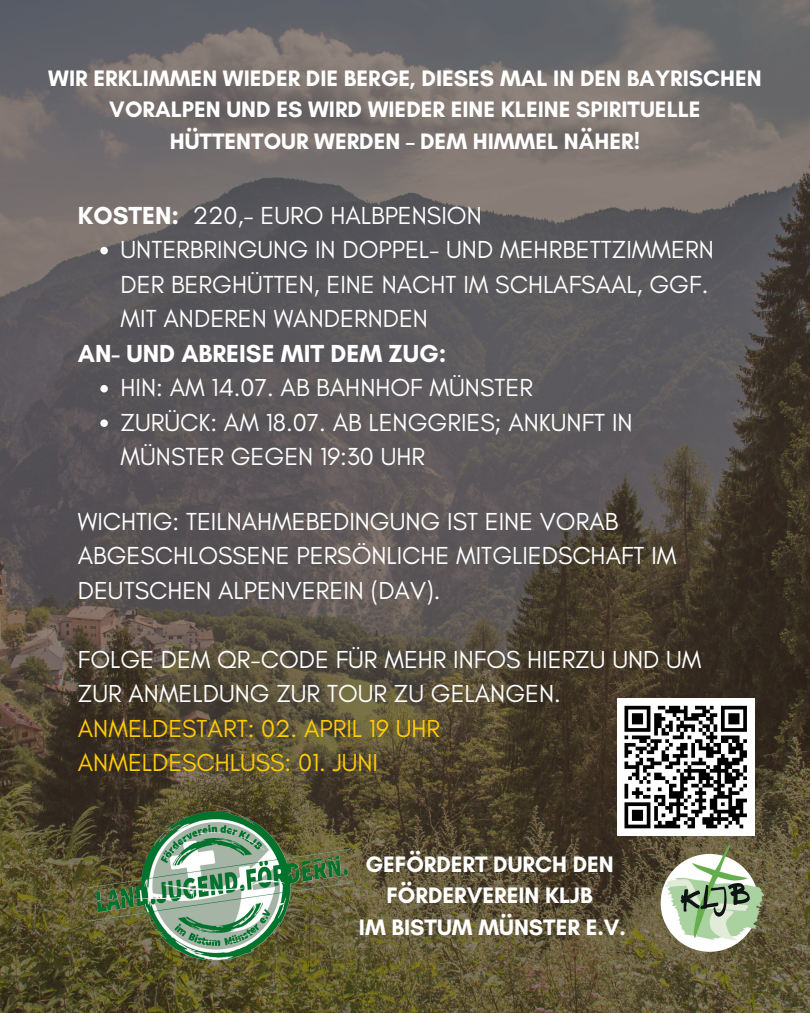
<style>
.page{position:relative;width:810px;height:1013px;background:#fff}
.page>*{position:absolute;margin:0;border:0;box-sizing:border-box;transform-origin:0 0}
.t1{font:25.1px/34.5px "Glacial Indifference";color:#fff}
.t2{font:700 25.1px "Glacial Indifference";color:#fff}
.t3{font:700 22.8px/31.5px "Glacial Indifference";color:#fff;text-align:center}
.s1{font-weight:700}
.s2{color:#ffcb04}
</style>
<div class="page">
<img style="left:0;top:0;width:810px;height:1012px">
<img style="left:653px;top:835px;width:120px;height:120px">
<img style="left:87px;top:759px;width:267px;height:253px">
<svg style="left:100px;top:247px;width:8px;height:7px"></svg>
<svg style="left:100px;top:385px;width:8px;height:7px"></svg>
<svg style="left:100px;top:419px;width:8px;height:8px"></svg>
<div style="left:617px;top:698px;width:137px;height:137px;background:#fff"></div>
<svg style="left:624px;top:705px;width:123px;height:124px"></svg>
<h1 class="t3" style="left:48px;top:62px;width:715px">WIR ERKLIMMEN WIEDER DIE BERGE, DIESES MAL IN DEN BAYRISCHEN<br>VORALPEN UND ES WIRD WIEDER EINE KLEINE SPIRITUELLE<br>HÜTTENTOUR WERDEN – DEM HIMMEL NÄHER!</h1>
<h2 class="t1" style="left:78px;top:197px;width:405px"><span class="s1">KOSTEN:</span> 220,- EURO HALBPENSION</h2>
<p class="t1" style="left:121px;top:232px;width:595px">UNTERBRINGUNG IN DOPPEL- UND MEHRBETTZIMMERN<br>DER BERGHÜTTEN, EINE NACHT IM SCHLAFSAAL, GGF.<br>MIT ANDEREN WANDERNDEN</p>
<h1 class="t2" style="left:78px;top:338px;width:370px">AN- UND ABREISE MIT DEM ZUG:</h1>
<p class="t1" style="left:121px;top:370px;width:414px">HIN: AM 14.07. AB BAHNHOF MÜNSTER</p>
<p class="t1" style="left:121px;top:404px;width:514px">ZURÜCK: AM 18.07. AB LENGGRIES; ANKUNFT IN<br>MÜNSTER GEGEN 19:30 UHR</p>
<h2 class="t1" style="left:78px;top:503px;width:600px">WICHTIG: TEILNAHMEBEDINGUNG IST EINE VORAB<br>ABGESCHLOSSENE PERSÖNLICHE MITGLIEDSCHAFT IM<br>DEUTSCHEN ALPENVEREIN (DAV).</h2>
<h2 class="t1" style="left:78px;top:641px;width:625px">FOLGE DEM QR-CODE FÜR MEHR INFOS HIERZU UND UM ZUR ANMELDUNG ZUR TOUR ZU GELANGEN.<br><span class="s2">ANMELDESTART: 02. APRIL 19 UHR<br>ANMELDESCHLUSS: 01. JUNI</span></h2>
<p class="t3" style="left:359px;top:848px;width:268px">GEFÖRDERT DURCH DEN<br>FÖRDERVEREIN KLJB<br>IM BISTUM MÜNSTER E.V.</p>
</div>
